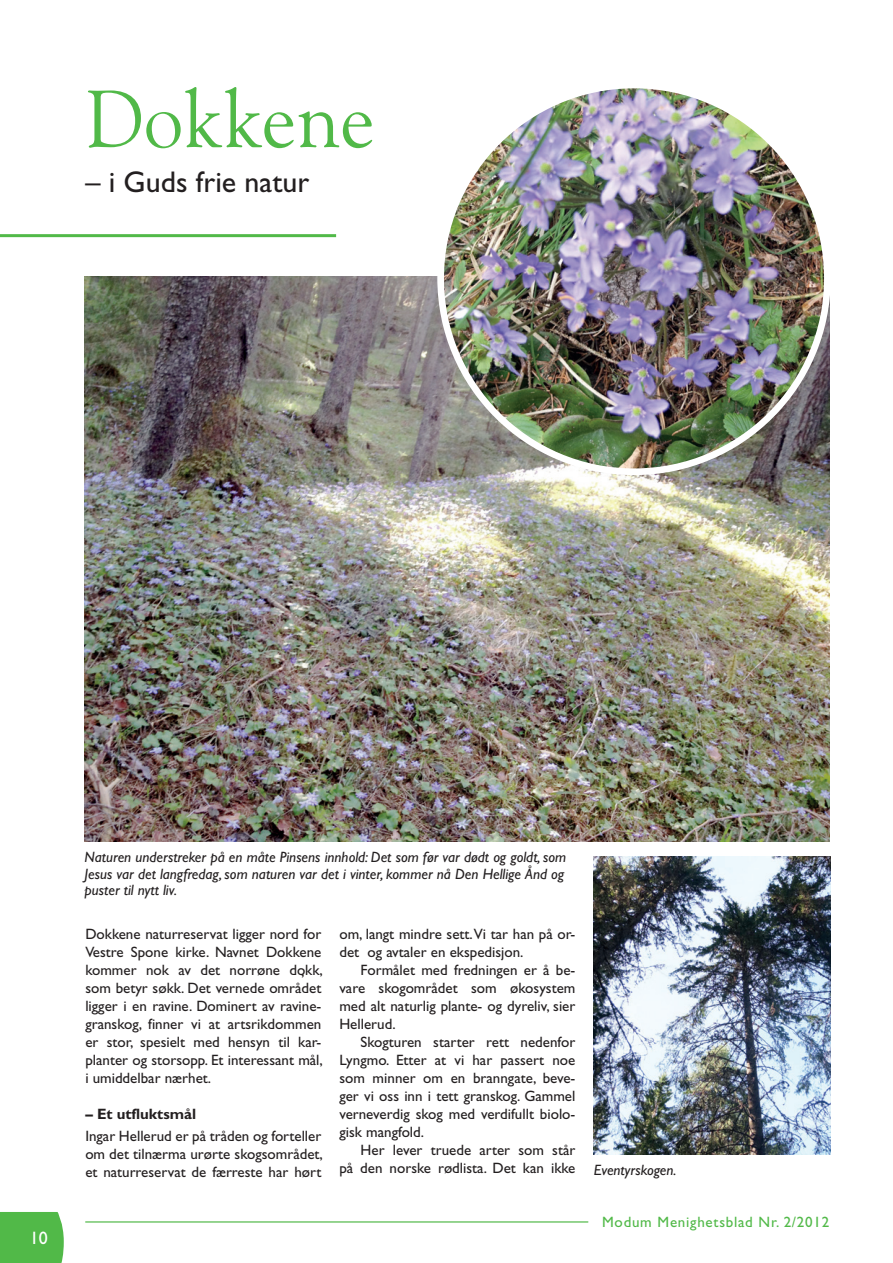
<style>
.page{position:relative;width:893px;height:1263px;background:#fff}
.page>*{position:absolute;margin:0;border:0;box-sizing:border-box;transform-origin:0 0}
.t1{font:81px "Goudy Old Style BT";letter-spacing:.005em;color:#51b948}
.t2{font:30px "Gill Sans";color:#231f20}
.t3{font:18px "Gill Sans";color:#fff}
.t4{font:15px/18px "Gill Sans";color:#231f20;text-align:justify}
.t5{font:italic 15px/16.5px "Gill Sans";color:#231f20}
.t6{font:15px "Gill Sans";letter-spacing:.05em;color:#51b948}
.t7{font:700 15px "Gill Sans";color:#231f20}
</style>
<div class="page">
<div style="left:0;top:1212px;width:64px;height:51px;background:#51b948"></div>
<hr style="left:86px;top:1221px;width:502px;height:1px;background:#51b948">
<hr style="left:0;top:234px;width:336px;height:3px;background:#51b948">
<img style="left:85px;top:277px;width:744px;height:565px">
<img style="left:441px;top:85px;width:386px;height:387px;border-radius:50%">
<img style="left:594px;top:857px;width:237px;height:297px">
<h1 class="t1" style="left:85px;top:86px;width:291px">Dokkene</h1>
<h2 class="t2" style="left:85px;top:172px;width:225px">– i Guds frie natur</h2>
<p class="t3" style="left:30px;top:1231px;width:19px">10</p>
<p class="t5" style="left:85px;top:850px;width:483px">Naturen understreker på en måte Pinsens innhold: Det som før var dødt og goldt, som<br>Jesus var det langfredag, som naturen var det i vinter, kommer nå Den Hellige Ånd og puster til nytt liv.</p>
<p class="t4" style="left:85px;top:926px;width:239px">Dokkene naturreservat ligger nord for Vestre Spone kirke. Navnet Dokkene kommer nok av det norrøne do,kk, som betyr søkk. Det vernede området ligger i en ravine. Dominert av ravine&shy;granskog, finner vi at artsrikdommen er stor, spesielt med hensyn til kar&shy;planter og storsopp. Et interessant mål, i umiddelbar nærhet.</p>
<p class="t7" style="left:85px;top:1108px;width:112px">– Et utfluktsmål</p>
<p class="t4" style="left:85px;top:1128px;width:239px">Ingar Hellerud er på tråden og forteller om det tilnærma urørte skogsområdet, et naturreservat de færreste har hørt</p>
<p class="t4" style="left:339px;top:926px;width:238px">om, langt mindre sett. Vi tar han på or&shy;det og avtaler en ekspedisjon.</p>
<p class="t4" style="left:339px;top:962px;width:238px;text-indent:21px">Formålet med fredningen er å be&shy;vare skogområdet som økosystem med alt naturlig plante- og dyreliv, sier Hellerud.</p>
<p class="t4" style="left:339px;top:1034px;width:238px;text-indent:21px">Skogturen starter rett nedenfor Lyngmo. Etter at vi har passert noe som minner om en branngate, beve&shy;ger vi oss inn i tett granskog. Gammel verneverdig skog med verdifullt biolo&shy;gisk mangfold.</p>
<p class="t4" style="left:339px;top:1142px;width:238px;text-align:right">Her lever truede arter som står<br>på den norske rødlista. Det kan ikke</p>
<p class="t5" style="left:594px;top:1163px;width:84px">Eventyrskogen.</p>
<p class="t6" style="left:602px;top:1216px;width:229px">Modum Menighetsblad Nr. 2/2012</p>
</div>
